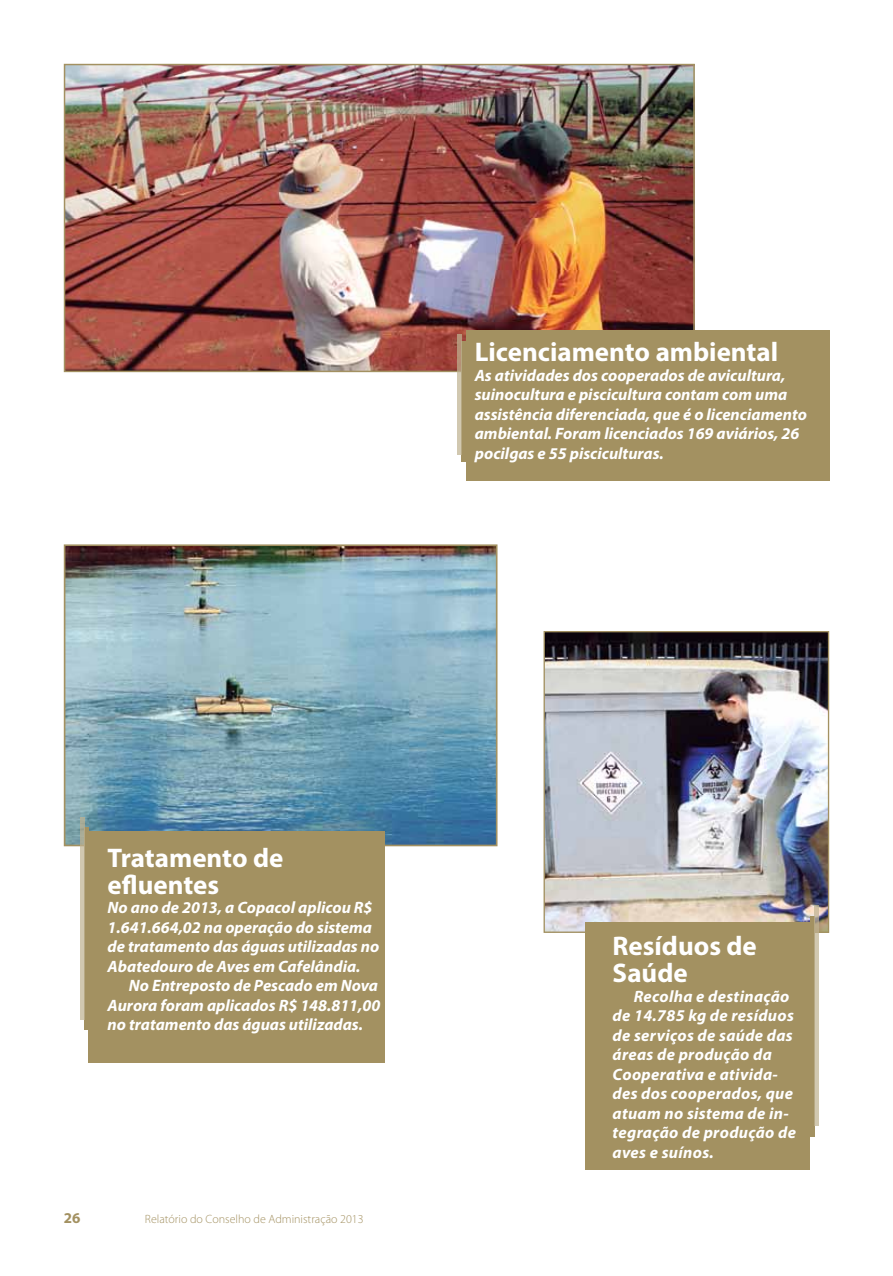
<style>
.page{position:relative;width:893px;height:1276px;background:#fff}
.page>*{position:absolute;margin:0;border:0;box-sizing:border-box;transform-origin:0 0}
.t1{font:700 27px/27px "Myriad Pro";color:#fff}
.t2{font:italic 700 16.5px/19.5px "Myriad Pro";color:#fff}
.t3{font:italic 700 16.5px/19.5px "Myriad Pro";letter-spacing:.02em;color:#fff}
.t4{font:700 15px "Myriad Pro";color:#a39161}
.t5{font:300 12px "Myriad Pro";color:#a39161}
</style>
<div class="page">
<img style="left:67px;top:67px;width:625px;height:302px">
<div style="left:64px;top:64px;width:631px;height:308px;border:2px solid #a39161"></div>
<div style="left:466px;top:330px;width:363px;height:151px;background:#a39161"></div>
<svg style="left:457px;top:334px;width:9px;height:127px"></svg>
<img style="left:67px;top:547px;width:427px;height:296px">
<div style="left:64px;top:544px;width:433px;height:302px;border:2px solid #a39161"></div>
<img style="left:546px;top:633px;width:281px;height:298px">
<div style="left:544px;top:631px;width:285px;height:302px;border:1px solid #a39161"></div>
<div style="left:88px;top:831px;width:297px;height:231px;background:#a39161"></div>
<div style="left:585px;top:922px;width:225px;height:247px;background:#a39161"></div>
<svg style="left:80px;top:817px;width:8px;height:213px;background:#b9ae8d"></svg>
<svg style="left:810px;top:905px;width:9px;height:231px;background:#baad8a"></svg>
<h1 class="t1" style="left:475px;top:337px;width:305px">Licenciamento ambiental</h1>
<p class="t2" style="left:475px;top:365px;width:334px">As atividades dos cooperados de avicultura, suinocultura e piscicultura contam com uma assistência diferenciada, que é o licenciamento ambiental. Foram licenciados 169 aviários, 26 pocilgas e 55 pisciculturas.</p>
<h1 class="t1" style="left:108px;top:843px;width:177px">Tratamento de efluentes</h1>
<p class="t2" style="left:108px;top:897px;width:273px">No ano de 2013, a Copacol aplicou R$ 1.641.664,02 na operação do sistema de tratamento das águas utilizadas no Abatedouro de Aves em Cafelândia.</p>
<p class="t2" style="left:108px;top:975px;width:274px;text-indent:21px">No Entreposto de Pescado em Nova<br>Aurora foram aplicados R$ 148.811,00 no tratamento das águas utilizadas.</p>
<p class="t4" style="left:64px;top:1208px;width:18px">26</p>
<p class="t5" style="left:145px;top:1212px;width:220px">Relatório do Conselho de Administração 2013</p>
<h1 class="t1" style="left:612px;top:931px;width:146px">Resíduos de<br>Saúde</h1>
<p class="t3" style="left:613px;top:986px;width:185px;text-indent:21px">Recolha e destinação de 14.785 kg de resíduos de serviços de saúde das áreas de produção da<br>Cooperativa e ativida&shy;des dos cooperados, que atuam no sistema de in&shy;tegração de produção de aves e suínos.</p>
</div>
